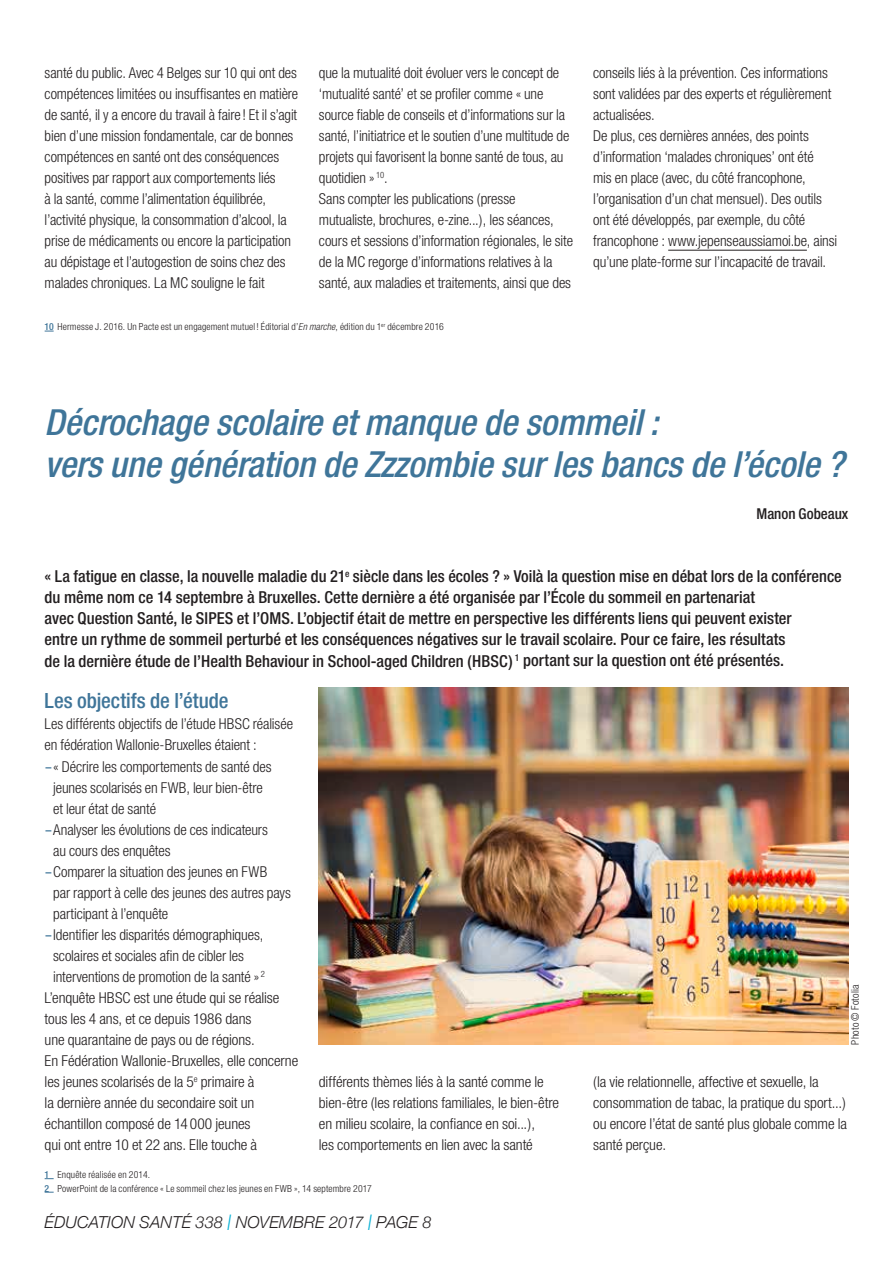
<style>
.page{position:relative;width:893px;height:1263px;background:#fff}
.page>*{position:absolute;margin:0;border:0;box-sizing:border-box;transform-origin:0 0}
.t1{font:italic 500 condensed 36px/42px "Helvetica Neue";color:#3f7599}
.t2{font:500 condensed 21px "Helvetica Neue";letter-spacing:-.005em;color:#3f7599}
.t3{font:500 condensed 16.5px/21px "Helvetica Neue";color:#231f20}
.t4{font:italic 300 16.5px "Helvetica Neue";letter-spacing:.005em;color:#231f20}
.t5{font:300 condensed 15px/21px "Helvetica Neue";letter-spacing:-.005em;color:#231f20}
.t6{font:500 condensed 15px "Helvetica Neue";color:#231f20}
.t7{font:300 condensed 10.5px "Helvetica Neue";letter-spacing:.01em;color:#231f20}
.t8{font:300 condensed 9.75px/13.5px "Helvetica Neue";letter-spacing:.015em;color:#231f20}
.s1{font-weight:500;color:#3f7599}
.s2{font-style:italic}
.s3{font-family:"The Sans";font-weight:400;font-stretch:normal;font-size:16.5px;color:#3f7599}
.s4{font-size:21.45px;color:#06b0d5}
</style>
<div class="page">
<hr style="left:668px;top:250px;width:139px;height:1px;background:#231f20">
<img style="left:319px;top:687px;width:529px;height:357px">
<p class="t5" style="left:45px;top:62px;width:255px">santé du public. Avec 4 Belges sur 10 qui ont des compétences limitées ou insuffisantes en matière de santé, il y a encore du travail à faire ! Et il s’agit bien d’une mission fondamentale, car de bonnes compétences en santé ont des conséquences positives par rapport aux comportements liés<br>à la santé, comme l’alimentation équilibrée, l’activité physique, la consommation d’alcool, la prise de médicaments ou encore la participation au dépistage et l’autogestion de soins chez des malades chroniques. La MC souligne le fait</p>
<p class="t5" style="left:319px;top:62px;width:256px">que la mutualité doit évoluer vers le concept de ‘mutualité santé’ et se profiler comme « une source fiable de conseils et d’informations sur la santé, l’initiatrice et le soutien d’une multitude de projets qui favorisent la bonne santé de tous, au quotidien » <sup>10</sup>.<br>Sans compter les publications (presse mutualiste, brochures, e-zine...), les séances, cours et sessions d’information régionales, le site de la MC regorge d’informations relatives à la santé, aux maladies et traitements, ainsi que des</p>
<p class="t8" style="left:45px;top:320px;width:401px"><span class="s1">10</span> Hermesse J. 2016. Un Pacte est un engagement mutuel ! Éditorial d’<span class="s2">En marche</span>, édition du 1<sup>er</sup> décembre 2016</p>
<p class="t5" style="left:593px;top:62px;width:246px">conseils liés à la prévention. Ces informations sont validées par des experts et régulièrement actualisées.<br>De plus, ces dernières années, des points d’information ‘malades chroniques’ ont été<br>mis en place (avec, du côté francophone, l’organisation d’un chat mensuel). Des outils ont été développés, par exemple, du côté francophone : www.jepenseaussiamoi.be, ainsi qu’une plate-forme sur l’incapacité de travail.</p>
<h1 class="t1" style="left:45px;top:401px;width:801px">Décrochage scolaire et manque de sommeil :<br>vers une génération de Zzzombie sur les bancs de l’école ?</h1>
<p class="t6" style="left:756px;top:505px;width:93px">Manon Gobeaux</p>
<p class="t3" style="left:45px;top:566px;width:799px">« La fatigue en classe, la nouvelle maladie du 21<sup>e</sup> siècle dans les écoles ? » Voilà la question mise en débat lors de la conférence du même nom ce 14 septembre à Bruxelles. Cette dernière a été organisée par l’École du sommeil en partenariat<br>avec Question Santé, le SIPES et l’OMS. L’objectif était de mettre en perspective les différents liens qui peuvent exister<br>entre un rythme de sommeil perturbé et les conséquences négatives sur le travail scolaire. Pour ce faire, les résultats<br>de la dernière étude de l’Health Behaviour in School-aged Children (HBSC) <sup>1</sup> portant sur la question ont été présentés.</p>
<h2 class="t2" style="left:45px;top:688px;width:185px">Les objectifs de l’étude</h2>
<p class="t5" style="left:45px;top:713px;width:250px">Les différents objectifs de l’étude HBSC réalisée</p>
<p class="t5" style="left:45px;top:734px;width:214px">en fédération Wallonie-Bruxelles étaient :</p>
<p class="t5" style="left:45px;top:755px;width:228px"><span class="s3">-</span>« Décrire les comportements de santé des</p>
<p class="t5" style="left:53px;top:776px;width:211px">jeunes scolarisés en FWB, leur bien-être</p>
<p class="t5" style="left:53px;top:797px;width:104px">et leur état de santé</p>
<p class="t5" style="left:45px;top:818px;width:225px"><span class="s3">-</span>Analyser les évolutions de ces indicateurs</p>
<p class="t5" style="left:53px;top:839px;width:119px">au cours des enquêtes</p>
<p class="t5" style="left:45px;top:860px;width:224px"><span class="s3">-</span>Comparer la situation des jeunes en FWB</p>
<p class="t5" style="left:53px;top:881px;width:239px">par rapport à celle des jeunes des autres pays</p>
<p class="t5" style="left:53px;top:902px;width:117px">participant à l’enquête</p>
<p class="t5" style="left:45px;top:923px;width:220px"><span class="s3">-</span>Identifier les disparités démographiques,</p>
<p class="t5" style="left:53px;top:944px;width:192px">scolaires et sociales afin de cibler les</p>
<p class="t5" style="left:53px;top:965px;width:213px">interventions de promotion de la santé » <sup>2</sup></p>
<p class="t5" style="left:45px;top:986px;width:236px">L’enquête HBSC est une étude qui se réalise</p>
<p class="t5" style="left:45px;top:1007px;width:208px">tous les 4 ans, et ce depuis 1986 dans</p>
<p class="t5" style="left:45px;top:1028px;width:212px">une quarantaine de pays ou de régions.</p>
<p class="t5" style="left:45px;top:1049px;width:255px">En Fédération Wallonie-Bruxelles, elle concerne</p>
<p class="t5" style="left:45px;top:1070px;width:211px">les jeunes scolarisés de la 5<sup>e</sup> primaire à</p>
<p class="t5" style="left:45px;top:1091px;width:211px">la dernière année du secondaire soit un</p>
<p class="t5" style="left:45px;top:1112px;width:207px">échantillon composé de 14000 jeunes</p>
<p class="t5" style="left:45px;top:1133px;width:214px">qui ont entre 10 et 22 ans. Elle touche à</p>
<p class="t5" style="left:319px;top:1070px;width:242px">différents thèmes liés à la santé comme le bien-être (les relations familiales, le bien-être en milieu scolaire, la confiance en soi...),<br>les comportements en lien avec la santé</p>
<p class="t8" style="left:45px;top:1168px;width:329px"><span class="s1">1</span> Enquête réalisée en 2014.<br><span class="s1">2</span> PowerPoint de la conférence « Le sommeil chez les jeunes en FWB », 14 septembre 2017</p>
<p class="t4" style="left:45px;top:1209px;width:388px">ÉDUCATION SANTÉ 338 <span class="s4">I</span> NOVEMBRE 2017 <span class="s4">I</span> PAGE 8</p>
<p class="t7" style="left:849px;top:1044px;width:61px;rotate:-90deg">Photo © Fotolia</p>
<p class="t5" style="left:593px;top:1070px;width:255px">(la vie relationnelle, affective et sexuelle, la consommation de tabac, la pratique du sport...) ou encore l’état de santé plus globale comme la santé perçue.</p>
</div>
